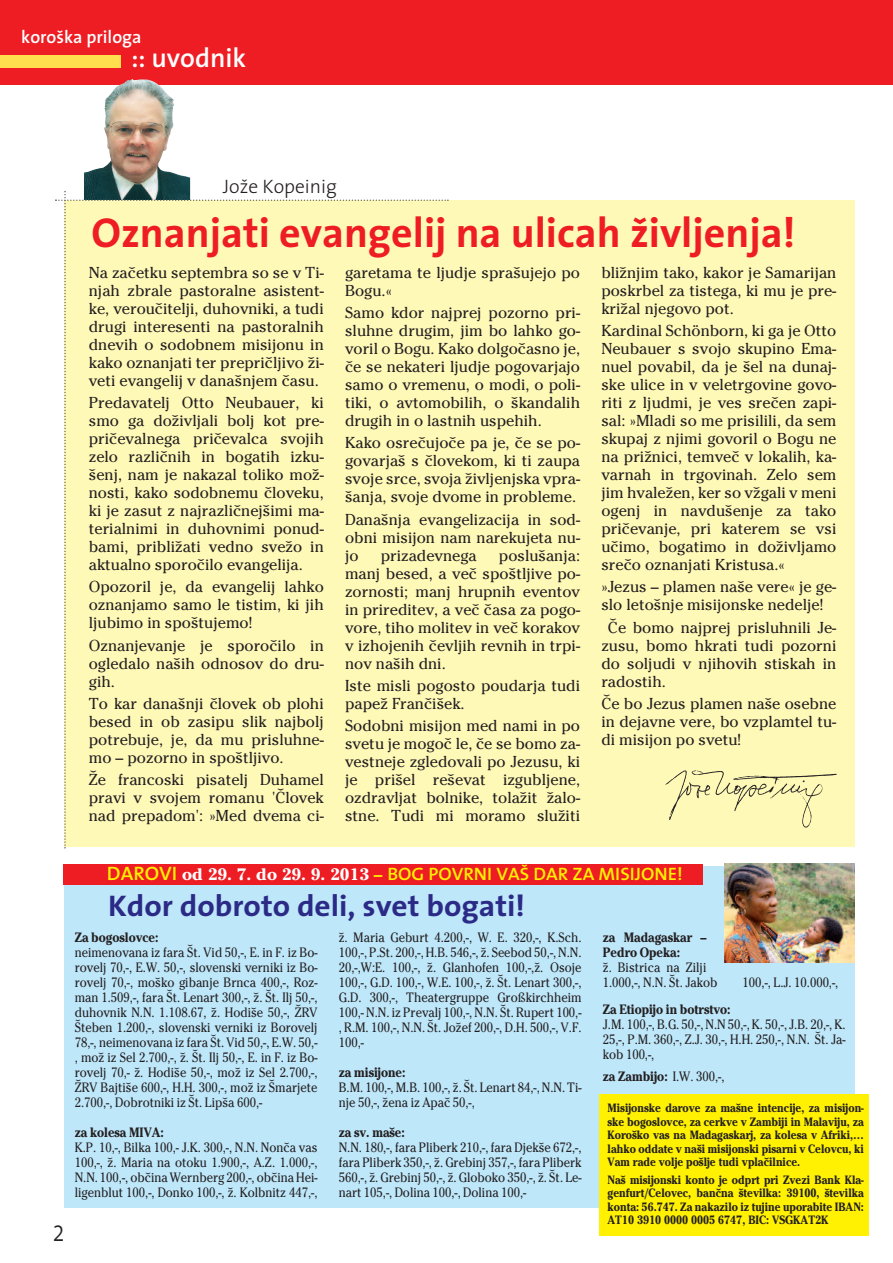
<style>
.page{position:relative;width:893px;height:1263px;background:#fff}
.page>*{position:absolute;margin:0;border:0;box-sizing:border-box;transform-origin:0 0}
.t1{font:42px "The Sans Bold Slov";color:#ee1d23}
.t2{font:30px "The Sans Bold Slov";color:#2b2a86;scale:1.05 1}
.t3{font:30px "The Sans Light Slov";color:#231f20;scale:.8 1}
.t4{font:27px "The Sans Semi Bold Slov";color:#fff}
.t5{font:19.5px "The Sans Light Slov";color:#231f20}
.t6{font:18px "The Sans Semi Bold Slov";color:#fff101;scale:1.05 1}
.t7{font:18px "The Sans Semi Bold Slov";color:#fff}
.t8{font:15.75px/18px "Chelt Boosl";color:#231f20;text-align:justify}
.t9{font:13.5px/15px "Chelt Boosl";color:#231f20;text-align:justify;scale:.9 1}
.t10{font:13.5px/15px "Chelt Bolsl";color:#231f20;scale:.9 1}
.t11{font:12px/13.5px "Chelt Bolsl";color:#231f20;text-align:justify;scale:.9 1}
.s1{font-size:19.5px}
.s2{font-family:"Chelt Bolsl";font-size:16.5px;color:#fff}
.s3{font-family:"Chelt Bolsl";font-size:16.5px}
.s4{font-family:"Chelt Boosl"}
</style>
<div class="page">
<div style="left:0;top:0;width:893px;height:85px;background:#ee1d23"></div>
<div style="left:0;top:55px;width:121px;height:13px;background:#ffdf4e"></div>
<img style="left:84px;top:79px;width:106px;height:112px">
<div style="left:64px;top:200px;width:791px;height:647px;background:#fff9b8"></div>
<svg style="left:55px;top:191px;width:394px;height:657px"></svg>
<img style="left:665px;top:770px;width:171px;height:57px">
<div style="left:65px;top:866px;width:790px;height:342px;background:#bee7fa"></div>
<div style="left:64px;top:864px;width:639px;height:20px;background:#ee1d23"></div>
<div style="left:600px;top:1094px;width:269px;height:141px;background:#fff101"></div>
<img style="left:724px;top:864px;width:131px;height:98px">
<p class="t7" style="left:21px;top:30px;width:122px">koroüka priloga</p>
<h3 class="t4" style="left:131px;top:47px;width:116px">:: uvodnik</h3>
<p class="t5" style="left:223px;top:179px;width:115px">Joäe Kopeinig</p>
<h1 class="t1" style="left:92px;top:216px;width:705px">Oznanjati evangelij na ulicah äivljenja!</h1>
<p class="t8" style="left:89px;top:263px;width:237px">Na zaœetku septembra so se v Ti&shy;njah zbrale pastoralne asistent&shy;ke, verouœitelji, duhovniki, a tudi drugi interesenti na pastoralnih dnevih o sodobnem misijonu in kako oznanjati ter prepriœljivo ži&shy;veti evangelij v današnjem œasu.</p>
<p class="t8" style="left:89px;top:394px;width:237px">Predavatelj Otto Neubauer, ki smo ga doživljali bolj kot pre&shy;priœevalnega priœevalca svojih zelo razliœnih in bogatih izku&shy;šenj, nam je nakazal toliko mož&shy;nosti, kako sodobnemu œloveku, ki je zasut z najrazliœnejšimi ma&shy;terialnimi in duhovnimi ponud&shy;bami, približati vedno svežo in aktualno sporoœilo evangelija.</p>
<p class="t8" style="left:89px;top:578px;width:236px">Opozoril je, da evangelij lahko oznanjamo samo le tistim, ki jih ljubimo in spoštujemo!</p>
<p class="t8" style="left:89px;top:636px;width:237px">Oznanjevanje je sporoœilo in ogledalo naših odnosov do dru&shy;gih.</p>
<p class="t8" style="left:89px;top:694px;width:237px">To kar današnji œlovek ob plohi besed in ob zasipu slik najbolj potrebuje, je, da mu prisluhne&shy;mo – pozorno in spoštljivo.</p>
<p class="t8" style="left:89px;top:771px;width:237px">Že francoski pisatelj Duhamel pravi v svojem romanu 'Œlovek nad prepadom': »Med dvema ci-</p>
<p class="t8" style="left:345px;top:263px;width:236px">garetama te ljudje sprašujejo po<br>Bogu.«</p>
<p class="t8" style="left:345px;top:304px;width:237px">Samo kdor najprej pozorno pri&shy;sluhne drugim, jim bo lahko go&shy;voril o Bogu. Kako dolgoœasno je, œe se nekateri ljudje pogovarjajo samo o vremenu, o modi, o poli&shy;tiki, o avtomobilih, o škandalih drugih in o lastnih uspehih.</p>
<p class="t8" style="left:345px;top:434px;width:237px">Kako osreœujoœe pa je, œe se po&shy;govarjaš s œlovekom, ki ti zaupa svoje srce, svoja življenjska vpra&shy;šanja, svoje dvome in probleme.</p>
<p class="t8" style="left:345px;top:510px;width:237px">Današnja evangelizacija in sod&shy;obni misijon nam narekujeta nu&shy;jo</p>
<p class="t8" style="left:345px;top:546px;width:237px;text-indent:154px">poslušanja: manj besed, a veœ spoštljive po&shy;zornosti; manj hrupnih eventov in prireditev, a veœ œasa za pogo&shy;vore, tiho molitev in veœ korakov v izhojenih œevljih revnih in trpi&shy;nov naših dni.</p>
<p class="t8" style="left:345px;top:676px;width:237px">Iste misli pogosto poudarja tudi papež Franœišek.</p>
<p class="t8" style="left:345px;top:717px;width:237px">Sodobni misijon med nami in po svetu je mogoœ le, œe se bomo za&shy;vestneje zgledovali po Jezusu, ki je prišel reševat izgubljene, ozdravljat bolnike, tolažit žalo&shy;stne. Tudi mi moramo služiti</p>
<p class="t8" style="left:381px;top:546px;width:98px">prizadevnega</p>
<p class="t8" style="left:601px;top:263px;width:237px">bližnjim tako, kakor je Samarijan poskrbel za tistega, ki mu je pre&shy;križal njegovo pot.</p>
<p class="t8" style="left:601px;top:322px;width:237px">Kardinal Schönborn, ki ga je Otto Neubauer s svojo skupino Ema&shy;nuel povabil, da je šel na dunaj&shy;ske ulice in v veletrgovine govo&shy;riti z ljudmi, je ves sreœen zapi&shy;sal: »Mladi so me prisilili, da sem skupaj z njimi govoril o Bogu ne na prižnici, temveœ v lokalih, ka&shy;varnah in trgovinah. Zelo sem jim hvaležen, ker so vžgali v meni ogenj in navdušenje za tako priœevanje, pri katerem se vsi uœimo, bogatimo in doživljamo sreœo oznanjati Kristusa.«</p>
<p class="t8" style="left:601px;top:578px;width:237px">»Jezus – plamen naše vere« je ge&shy;slo letošnje misijonske nedelje!</p>
<p class="t8" style="left:601px;top:618px;width:237px;text-indent:7px">Œe bomo najprej prisluhnili Je&shy;zusu, bomo hkrati tudi pozorni do soljudi v njihovih stiskah in radostih.</p>
<p class="t8" style="left:601px;top:694px;width:237px">Œe bo Jezus plamen naše osebne in dejavne vere, bo vzplamtel tu&shy;di misijon po svetu!</p>
<h2 class="t3" style="left:53px;top:1218px;width:16px">2</h2>
<p class="t6" style="left:107px;top:867px;width:550px"><span class="s1">DAROVI</span> <span class="s2">od 29. 7. do 29. 9. 2013</span> <span class="s3">–</span> BOG POVRNI VAÜ DAR ZA MISIJONE!</p>
<h2 class="t2" style="left:108px;top:894px;width:399px">Kdor dobroto deli, svet bogati!</h2>
<p class="t10" style="left:75px;top:929px;width:95px">Za bogoslovce:</p>
<p class="t9" style="left:75px;top:944px;width:271px">neimenovana iz fara Št. Vid 50,-, E. in F. iz Bo&shy;rovelj 70,-, E.W. 50,-, slovenski verniki iz Bo&shy;rovelj 70,-, moško gibanje Brnca 400,-, Roz&shy;man 1.509,-, fara Št. Lenart 300,-, ž. Št. Ilj 50,-, duhovnik N.N. 1.108.67, ž. Hodiše 50,-, ŽRV Šteben 1.200,-, slovenski verniki iz Borovelj 78,-, neimenovana iz fara Št. Vid 50,-, E.W. 50,- , mož iz Sel 2.700,-, ž. Št. Ilj 50,-, E. in F. iz Bo&shy;rovelj 70,- ž. Hodiše 50,-, mož iz Sel 2.700,-, ŽRV Bajtiše 600,-, H.H. 300,-, mož iz Šmarjete 2.700,-, Dobrotniki iz Št. Lipša 600,-</p>
<p class="t10" style="left:75px;top:1124px;width:101px">za kolesa MIVA:</p>
<p class="t9" style="left:75px;top:1139px;width:271px">K.P. 10,-, Bilka 100,- J.K. 300,-, N.N. Nonœa vas 100,-, ž. Maria na otoku 1.900,-, A.Z. 1.000,-, N.N. 100,-, obœina Wernberg 200,-, obœina Hei&shy;ligenblut 100,-, Donko 100,-, ž. Kolbnitz 447,-,</p>
<p class="t9" style="left:339px;top:929px;width:271px">ž. Maria Geburt 4.200,-, W. E. 320,-, K.Sch.<br>100,-, P.St. 200,-, H.B. 546,-, ž. Seebod 50,-, N.N.<br>20,-,W:E. 100,-, ž. Glanhofen 100,-,ž. Osoje 100,-, G.D. 100,-, W.E. 100,-, ž. Št. Lenart 300,-, G.D. 300,-, Theatergruppe Großkirchheim 100,- N.N. iz Prevalj 100,-, N.N. Št. Rupert 100,- , R.M. 100,-, N.N. Št. Jožef 200,-, D.H. 500,-, V.F.<br>100,-</p>
<p class="t10" style="left:339px;top:1064px;width:76px">za misijone:</p>
<p class="t9" style="left:339px;top:1079px;width:271px">B.M. 100,-, M.B. 100,-, ž. Št. Lenart 84,-, N.N. Ti&shy;nje 50,-, žena iz Apaœ 50,-,</p>
<p class="t10" style="left:339px;top:1124px;width:75px">za sv. maše:</p>
<p class="t9" style="left:339px;top:1139px;width:271px">N.N. 180,-, fara Pliberk 210,-, fara Djekše 672,-, fara Pliberk 350,-, ž. Grebinj 357,-, fara Pliberk 560,-, ž. Grebinj 50,-, ž. Globoko 350,-, ž. Št. Le&shy;nart 105,-, Dolina 100,-, Dolina 100,-</p>
<p class="t10" style="left:603px;top:929px;width:117px">za Madagaskar –<br>Pedro Opeka:</p>
<p class="t9" style="left:603px;top:959px;width:129px">ž. Bistrica na Zilji<br>1.000,-, N.N. Št. Jakob</p>
<p class="t9" style="left:743px;top:974px;width:108px">100,-, L.J. 10.000,-,</p>
<p class="t10" style="left:603px;top:1001px;width:144px">Za Etiopijo in botrstvo:</p>
<p class="t9" style="left:603px;top:1016px;width:271px">J.M. 100,-, B.G. 50,-, N.N 50,-, K. 50,-, J.B. 20,-, K.<br>25,-, P.M. 360,-, Z.J. 30,-, H.H. 250,-, N.N. Št. Ja&shy;kob 100,-,</p>
<p class="t10" style="left:603px;top:1069px;width:137px">za Zambijo: <span class="s4">I.W. 300,-,</span></p>
<p class="t11" style="left:608px;top:1101px;width:286px">Misijonske darove za mašne intencije, za misijon&shy;ske bogoslovce, za cerkve v Zambiji in Malaviju, za Koroško vas na Madagaskarj, za kolesa v Afriki,… lahko oddate v naši misijonski pisarni v Celovcu, ki Vam rade volje pošlje tudi vplaœilnice.</p>
<p class="t11" style="left:608px;top:1173px;width:286px">Naš misijonski konto je odprt pri Zvezi Bank Kla&shy;genfurt/Celovec, banœna številka: 39100, številka konta: 56.747. Za nakazilo iz tujine uporabite IBAN:<br>AT10 3910 0000 0005 6747, BIC: VSGKAT2K</p>
</div>
